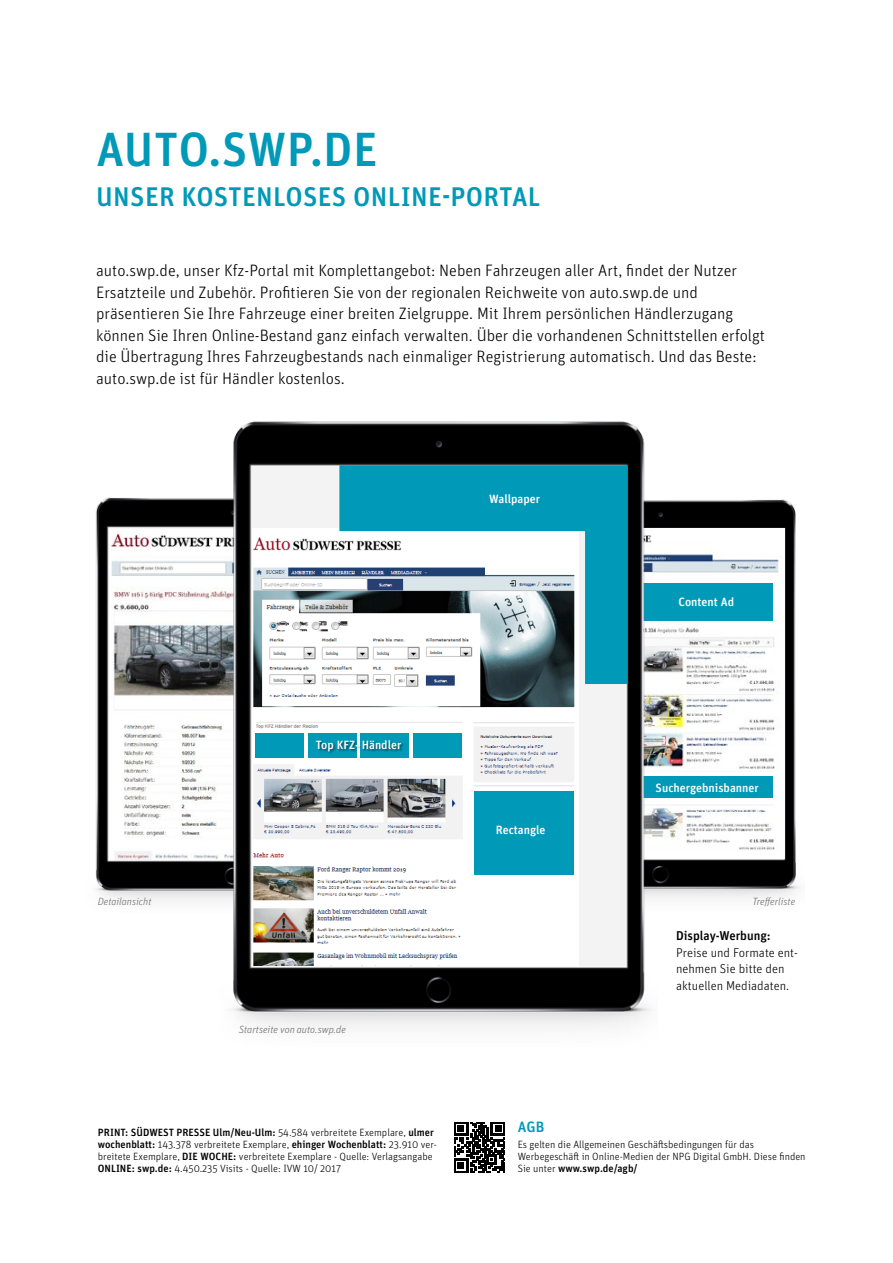
<style>
.page{position:relative;width:893px;height:1263px;background:#fff}
.page>*{position:absolute;margin:0;border:0;box-sizing:border-box;transform-origin:0 0}
._01_HL_32{font:500 48px "Unit Pro";letter-spacing:.01em;color:#0099b8}
._01_HL_18{font:500 27px "Unit Pro";letter-spacing:.01em;color:#0099b8}
._03_Fließtext_11{font:300 16.5px/21.5px "Unit Pro";color:#000}
._01_HL_10{font:500 15px "Unit Pro";color:#0099b8}
._03_Fließtext_8_5{font:300 12.75px/16.5px "Unit Pro";color:#000}
._03_Fließtext_7{font:500 12px "Unit Pro";color:#fff}
._03_Fließtext_7-2{font:300 10.5px/12px "Unit Pro";color:#000}
._03_BU{font:italic 300 10.5px "Unit Pro";color:#6d6e71}
.s1{font-weight:500}
</style>
<div class="page">
<img style="left:95px;top:497px;width:123px;height:404px">
<img style="left:109px;top:529px;width:109px;height:330px">
<img style="left:658px;top:499px;width:142px;height:400px">
<img style="left:658px;top:529px;width:126px;height:55px">
<div style="left:636px;top:584px;width:148px;height:275px;background:#fff"></div>
<img style="left:658px;top:620px;width:117px;height:150px">
<img style="left:658px;top:804px;width:117px;height:46px">
<div style="left:641px;top:583px;width:132px;height:37px;background:#0099b8"></div>
<div style="left:641px;top:777px;width:132px;height:21px;background:#0099b8"></div>
<svg style="left:454px;top:1122px;width:51px;height:50px"></svg>
<img style="left:218px;top:421px;width:440px;height:607px">
<img style="left:253px;top:528px;width:325px;height:437px">
<svg style="left:339px;top:465px;width:288px;height:219px"></svg>
<div style="left:274px;top:728px;width:185px;height:28px;background:#fff"></div>
<div style="left:474px;top:791px;width:100px;height:84px;background:#0099b8"></div>
<div style="left:255px;top:733px;width:49px;height:24px;background:#0099b8"></div>
<div style="left:308px;top:733px;width:49px;height:24px;background:#0099b8"></div>
<div style="left:360px;top:733px;width:49px;height:24px;background:#0099b8"></div>
<div style="left:413px;top:733px;width:49px;height:24px;background:#0099b8"></div>
<div style="left:316px;top:740px;width:88px;height:14px;background:#000;opacity:.5"></div>
<p class="_01_HL_32" style="left:96px;top:115px;width:283px">AUTO.SWP.DE</p>
<p class="_01_HL_18" style="left:96px;top:178px;width:446px">UNSER KOSTENLOSES ONLINE-PORTAL</p>
<p class="_03_Fließtext_11" style="left:96px;top:259px;width:670px">auto.swp.de, unser Kfz-Portal mit Komplettangebot: Neben Fahrzeugen aller Art, findet der Nutzer Ersatzteile und Zubehör. Profitieren Sie von der regionalen Reichweite von auto.swp.de und präsentieren Sie Ihre Fahrzeuge einer breiten Zielgruppe. Mit Ihrem persönlichen Händlerzugang können Sie Ihren Online-Bestand ganz einfach verwalten. Über die vorhandenen Schnittstellen erfolgt die Übertragung Ihres Fahrzeugbestands nach einmaliger Registrierung automatisch. Und das Beste: auto.swp.de ist für Händler kostenlos.</p>
<p class="_03_Fließtext_7" style="left:489px;top:490px;width:52px">Wallpaper</p>
<p class="_03_Fließtext_7" style="left:316px;top:736px;width:87px">Top KFZ- Händler</p>
<p class="_03_Fließtext_7" style="left:496px;top:821px;width:51px">Rectangle</p>
<p class="_03_Fließtext_7" style="left:679px;top:593px;width:57px">Content Ad</p>
<p class="_03_Fließtext_7" style="left:656px;top:780px;width:105px">Suchergebnisbanner</p>
<p class="_03_BU" style="left:98px;top:894px;width:55px">Detailansicht</p>
<p class="_03_BU" style="left:752px;top:894px;width:44px">Trefferliste</p>
<p class="_03_Fließtext_8_5" style="left:676px;top:927px;width:123px"><span class="s1">Display-Werbung:<br></span>Preise und Formate ent&shy;nehmen Sie bitte den aktuellen Mediadaten.</p>
<p class="_03_BU" style="left:239px;top:1023px;width:108px">Startseite von auto.swp.de</p>
<p class="_03_Fließtext_7-2" style="left:98px;top:1126px;width:341px"><span class="s1">PRINT: SÜDWEST PRESSE Ulm/Neu-Ulm:</span> 54.584 verbreitete Exemplare, <span class="s1">ulmer wochenblatt:</span> 143.378 verbreitete Exemplare, <span class="s1">ehinger Wochenblatt:</span> 23.910 ver&shy;breitete Exemplare, <span class="s1">DIE WOCHE:</span> verbreitete Exemplare - Quelle: Verlagsangabe <span class="s1">ONLINE: swp.de:</span> 4.450.235 Visits - Quelle: IVW 10/ 2017</p>
<p class="_01_HL_10" style="left:518px;top:1116px;width:28px">AGB</p>
<p class="_03_Fließtext_7-2" style="left:518px;top:1138px;width:289px">Es gelten die Allgemeinen Geschäftsbedingungen für das<br>Werbegeschäft in Online-Medien der NPG Digital GmbH. Diese finden<br>Sie unter <span class="s1">www.swp.de/agb/</span></p>
</div>
